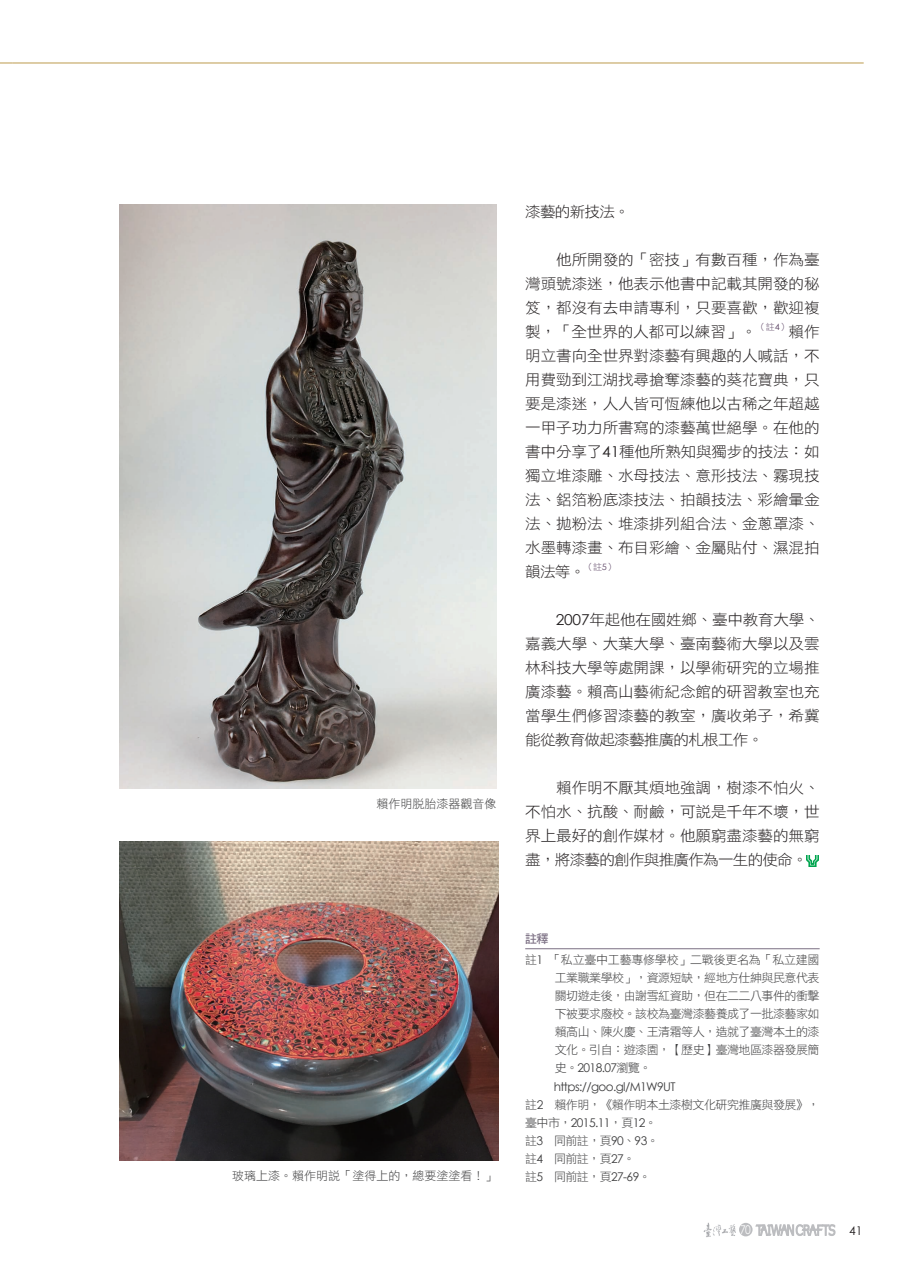
<style>
.page{position:relative;width:919px;height:1280px;background:#fff}
.page>*{position:absolute;margin:0;border:0;box-sizing:border-box;transform-origin:0 0}
.t1{font:15px/24px "DF Hei Std W3 B5 pc H";letter-spacing:-.01em;color:#231f20;text-align:justify;scale:1.04 1}
.t2{font:12px "DF Hei Std W3 B5 pc H";letter-spacing:-.04em;color:#3e3e3f}
.t3{font:12px "Century Gothic";letter-spacing:-.05em;color:#3e3e3f}
.t4{font:12px "DF Hei Std W3 B5 pc H";color:#3e3e3f}
.t5{font:12px/21px "DF Hei Std W3 B5 pc H";letter-spacing:-.02em;color:#3e3e3f}
.t6{font:12px "Century Gothic";color:#fff;scale:.85 1}
.t7{font:12px "Century Gothic";color:#231f20}
.t8{font:8.7px "DF Hei Std W3 B5 pc H";color:#5c4464;scale:1.04 1}
.s1{font-family:"Century Gothic"}
.s2{font-family:"DF Hei Std W7 B5 pc H";color:#7b6f83}
.s3{font-family:"DF Hei Std W3 B5 pc H"}
</style>
<div class="page">
<div style="left:739px;top:1223px;width:13px;height:13px;background:#bcbdc0;border-radius:50%"></div>
<img style="left:703px;top:1223px;width:32px;height:14px">
<svg style="left:755px;top:1224px;width:80px;height:12px"></svg>
<hr style="left:13px;top:63px;width:850px;height:1px;background:#bc9a4c">
<svg style="left:0;top:63px;width:13px;height:1px"></svg>
<hr style="left:525px;top:948px;width:294px;height:1px;background:#7b6f83">
<svg style="left:806px;top:856px;width:12px;height:10px"></svg>
<img style="left:119px;top:204px;width:377px;height:585px">
<img style="left:119px;top:842px;width:379px;height:319px">
<p class="t4" style="left:376px;top:799px;width:121px">賴作明脫胎漆器觀音像</p>
<p class="t4" style="left:232px;top:1171px;width:265px">玻璃上漆。賴作明說「塗得上的，總要塗塗看！」</p>
<p class="t1" style="left:525px;top:201px;width:102px">漆藝的新技法。</p>
<p class="t1" style="left:525px;top:249px;width:284px">　　他所開發的「密技」有數百種，作為臺灣頭號漆迷，他表示他書中記載其開發的秘笈，都沒有去申請專利，只要喜歡，歡迎複製，「全世界的人都可以練習」。</p>
<p class="t8" style="left:756px;top:323px;width:32px">（註<span class="s1">4</span>）</p>
<p class="t1" style="left:525px;top:321px;width:284px;text-indent:263px">賴作明立書向全世界對漆藝有興趣的人喊話，不用費勁到江湖找尋搶奪漆藝的葵花寶典，只要是漆迷，人人皆可恆練他以古稀之年超越一甲子功力所書寫的漆藝萬世絕學。在他的書中分享了<span class="s1">41</span>種他所熟知與獨步的技法：如獨立堆漆雕、水母技法、意形技法、霧現技法、鋁箔粉底漆技法、拍韻技法、彩繪暈金法、拋粉法、堆漆排列組合法、金蔥罩漆、水墨轉漆畫、布目彩繪、金屬貼付、濕混拍韻法等。</p>
<p class="t8" style="left:584px;top:563px;width:31px">（註<span class="s1">5</span>）</p>
<p class="t1" style="left:525px;top:609px;width:284px">　　<span class="s1">2007</span>年起他在國姓鄉、臺中教育大學、嘉義大學、大葉大學、臺南藝術大學以及雲林科技大學等處開課，以學術研究的立場推廣漆藝。賴高山藝術紀念館的研習教室也充當學生們修習漆藝的教室，廣收弟子，希冀能從教育做起漆藝推廣的札根工作。</p>
<p class="t1" style="left:525px;top:777px;width:284px">　　賴作明不厭其煩地強調，樹漆不怕火、不怕水、抗酸、耐鹼，可說是千年不壞，世界上最好的創作媒材。他願窮盡漆藝的無窮盡，將漆藝的創作與推廣作為一生的使命。</p>
<p class="t5" style="left:525px;top:930px;width:296px"><span class="s2">註釋<br></span>註<span class="s1">1</span> 「私立臺中工藝專修學校」二戰後更名為「私立建國</p>
<p class="t2" style="left:554px;top:973px;width:266px">工業職業學校」，資源短缺，經地方仕紳與民意代表</p>
<p class="t2" style="left:554px;top:991px;width:266px">關切遊走後，由謝雪紅資助，但在二二八事件的衝擊</p>
<p class="t2" style="left:554px;top:1009px;width:266px">下被要求廢校。該校為臺灣漆藝養成了一批漆藝家如</p>
<p class="t2" style="left:554px;top:1027px;width:266px">賴高山、陳火慶、王清霜等人，造就了臺灣本土的漆</p>
<p class="t2" style="left:554px;top:1045px;width:266px">文化。引自：遊漆園，【歷史】臺灣地區漆器發展簡</p>
<p class="t3" style="left:554px;top:1060px;width:98px"><span class="s3">史。</span>2018.07<span class="s3">瀏覽。</span></p>
<p class="t3" style="left:553px;top:1078px;width:123px">https://goo.gl/M1W9UT</p>
<p class="t2" style="left:525px;top:1099px;width:296px">註<span class="s1">2</span>　賴作明，《賴作明本土漆樹文化研究推廣與發展》，</p>
<p class="t3" style="left:525px;top:1114px;width:133px"><span class="s3">臺中市，</span>2015.11<span class="s3">，頁</span>12<span class="s3">。</span></p>
<p class="t2" style="left:525px;top:1135px;width:135px">註<span class="s1">3</span>　同前註，頁<span class="s1">90</span>、<span class="s1">93</span>。</p>
<p class="t2" style="left:525px;top:1153px;width:111px">註<span class="s1">4</span>　同前註，頁<span class="s1">27</span>。</p>
<p class="t2" style="left:525px;top:1171px;width:127px">註<span class="s1">5</span>　同前註，頁<span class="s1">27-69</span>。</p>
<p class="t6" style="left:740px;top:1222px;width:14px">70</p>
<p class="t7" style="left:849px;top:1222px;width:15px">41</p>
</div>
